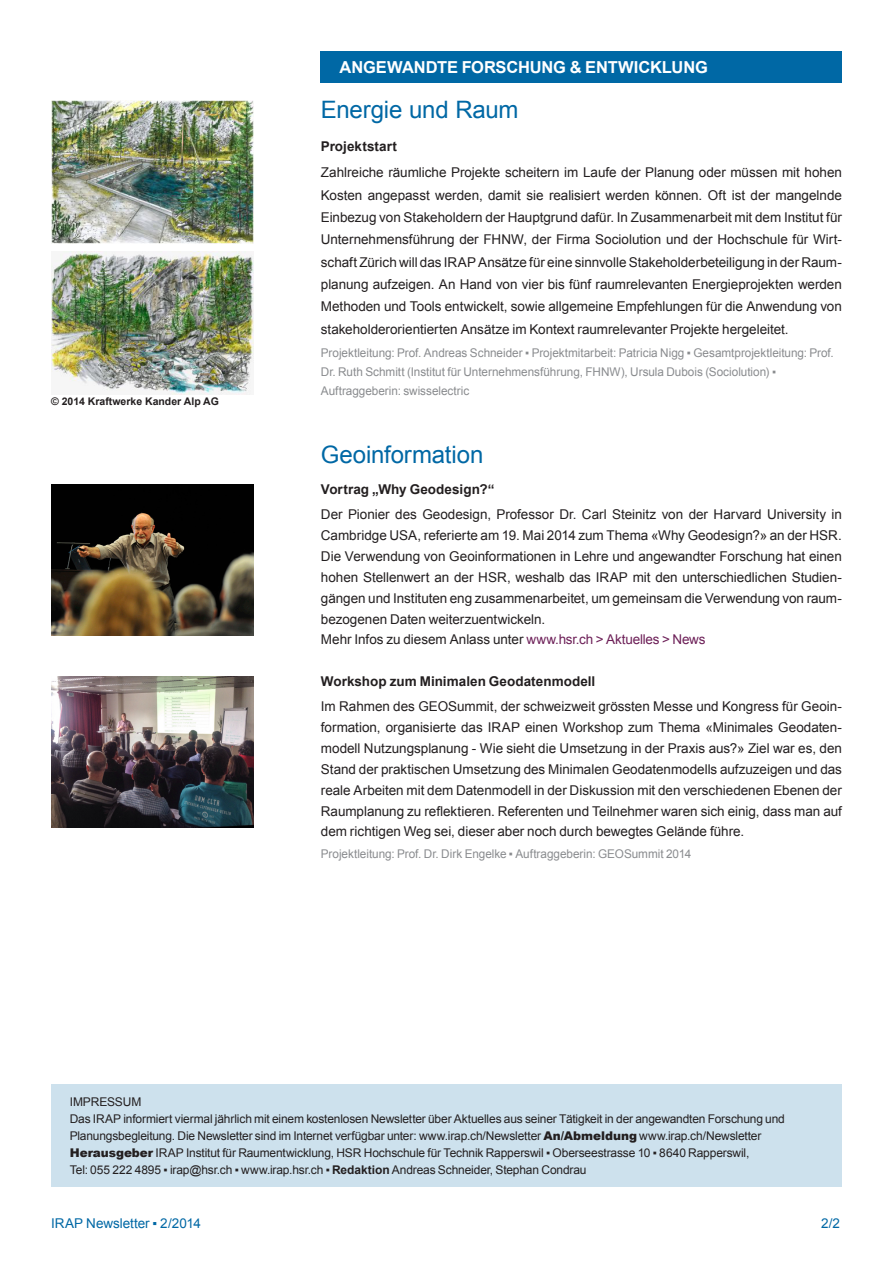
<style>
.page{position:relative;width:893px;height:1263px;background:#fff}
.page>*{position:absolute;margin:0;border:0;box-sizing:border-box;transform-origin:0 0}
.Überschrift_1{font:24px "Arial";letter-spacing:-.005em;color:#0068a5}
.Titel{font:700 16.5px "Arial";letter-spacing:-.01em;color:#fff}
.Lauftext{font:13.5px/20.9px "Arial";letter-spacing:-.005em;color:#231f20;text-align:justify}
.Einleitung{font:700 13.5px "Arial";letter-spacing:.005em;color:#231f20}
.t1{font:13.5px "Arial";color:#0068a5}
.Impressum{font:12px/17px "Arial";letter-spacing:-.015em;color:#231f20}
.Projektinfo{font:12px/19.2px "Arial";letter-spacing:-.005em;color:#8a8c8f}
.Bildbeschriftung{font:700 10.5px "Arial";color:#231f20}
.s1{color:#6d2058}
.s2{font-weight:900}
.s3{font-weight:700}
</style>
<div class="page">
<div style="left:51px;top:1084px;width:791px;height:102px;background:#cde1ed"></div>
<div style="left:321px;top:51px;width:521px;height:32px;background:#0068a5"></div>
<img style="left:51px;top:484px;width:202px;height:152px">
<img style="left:51px;top:676px;width:202px;height:152px">
<img style="left:51px;top:100px;width:202px;height:144px">
<img style="left:51px;top:252px;width:202px;height:143px">
<p class="Bildbeschriftung" style="left:51px;top:395px;width:170px">© 2014 Kraftwerke Kander Alp AG</p>
<p class="Titel" style="left:340px;top:56px;width:370px">ANGEWANDTE FORSCHUNG &amp; ENTWICKLUNG</p>
<p class="Überschrift_1" style="left:321px;top:94px;width:199px">Energie und Raum</p>
<p class="Einleitung" style="left:321px;top:137px;width:78px">Projektstart</p>
<p class="Lauftext" style="left:321px;top:161px;width:523px;line-height:22.4px">Zahlreiche räumliche Projekte scheitern im Laufe der Planung oder müssen mit hohen Kosten angepasst werden, damit sie realisiert werden können. Oft ist der mangelnde Einbezug von Stakeholdern der Hauptgrund dafür. In Zusammenarbeit mit dem Institut für Unternehmensführung der FHNW, der Firma Sociolution und der Hochschule für Wirt&shy;schaft Zürich will das IRAP Ansätze für eine sinnvolle Stakeholderbeteiligung in der Raum&shy;planung aufzeigen. An Hand von vier bis fünf raumrelevanten Energieprojekten werden Methoden und Tools entwickelt, sowie allgemeine Empfehlungen für die Anwendung von stakeholderorientierten Ansätze im Kontext raumrelevanter Projekte hergeleitet.</p>
<p class="Projektinfo" style="left:321px;top:343px;width:514px">Projektleitung: Prof. Andreas Schneider ▪ Projektmitarbeit: Patricia Nigg ▪ Gesamtprojektleitung: Prof.<br>Dr. Ruth Schmitt (Institut für Unternehmensführung, FHNW), Ursula Dubois (Sociolution) ▪<br>Auftraggeberin: swisselectric</p>
<p class="Überschrift_1" style="left:321px;top:439px;width:164px">Geoinformation</p>
<p class="Einleitung" style="left:321px;top:480px;width:175px">Vortrag „Why Geodesign?“</p>
<p class="Lauftext" style="left:321px;top:504px;width:523px">Der Pionier des Geodesign, Professor Dr. Carl Steinitz von der Harvard University in Cambridge USA, referierte am 19. Mai 2014 zum Thema «Why Geodesign?» an der HSR.<br>Die Verwendung von Geoinformationen in Lehre und angewandter Forschung hat einen hohen Stellenwert an der HSR, weshalb das IRAP mit den unterschiedlichen Studien&shy;gängen und Instituten eng zusammenarbeitet, um gemeinsam die Verwendung von raum&shy;bezogenen Daten weiterzuentwickeln.</p>
<p class="Lauftext" style="left:321px;top:629px;width:386px">Mehr Infos zu diesem Anlass unter <span class="s1">www.hsr.ch &gt; Aktuelles &gt; News</span></p>
<p class="Einleitung" style="left:321px;top:672px;width:276px">Workshop zum Minimalen Geodatenmodell</p>
<p class="Lauftext" style="left:321px;top:696px;width:523px">Im Rahmen des GEOSummit, der schweizweit grössten Messe und Kongress für Geoin&shy;formation, organisierte das IRAP einen Workshop zum Thema «Minimales Geodaten&shy;modell Nutzungsplanung - Wie sieht die Umsetzung in der Praxis aus?» Ziel war es, den Stand der praktischen Umsetzung des Minimalen Geodatenmodells aufzuzeigen und das reale Arbeiten mit dem Datenmodell in der Diskussion mit den verschiedenen Ebenen der Raumplanung zu reflektieren. Referenten und Teilnehmer waren sich einig, dass man auf dem richtigen Weg sei, dieser aber noch durch bewegtes Gelände führe.</p>
<p class="Projektinfo" style="left:321px;top:845px;width:372px">Projektleitung: Prof. Dr. Dirk Engelke ▪ Auftraggeberin: GEOSummit 2014</p>
<p class="Impressum" style="left:70px;top:1093px;width:73px">IMPRESSUM</p>
<p class="Impressum" style="left:70px;top:1110px;width:717px">Das IRAP informiert viermal jährlich mit einem kostenlosen Newsletter über Aktuelles aus seiner Tätigkeit in der angewandten Forschung und<br>Planungsbegleitung. Die Newsletter sind im Internet verfügbar unter: www.irap.ch/Newsletter <span class="s2">An/Abmeldung</span> www.irap.ch/Newsletter</p>
<p class="Impressum" style="left:70px;top:1144px;width:681px"><span class="s2">Herausgeber</span> IRAP Institut für Raumentwicklung, HSR Hochschule für Technik Rapperswil ▪ Oberseestrasse 10 ▪ 8640 Rapperswil,<br>Tel: 055 222 4895 ▪ irap@hsr.ch ▪ www.irap.hsr.ch ▪ <span class="s3">Redaktion</span> Andreas Schneider, Stephan Condrau</p>
<p class="t1" style="left:51px;top:1214px;width:151px">IRAP Newsletter ▪ 2/2014</p>
<p class="t1" style="left:821px;top:1214px;width:21px">2/2</p>
</div>
